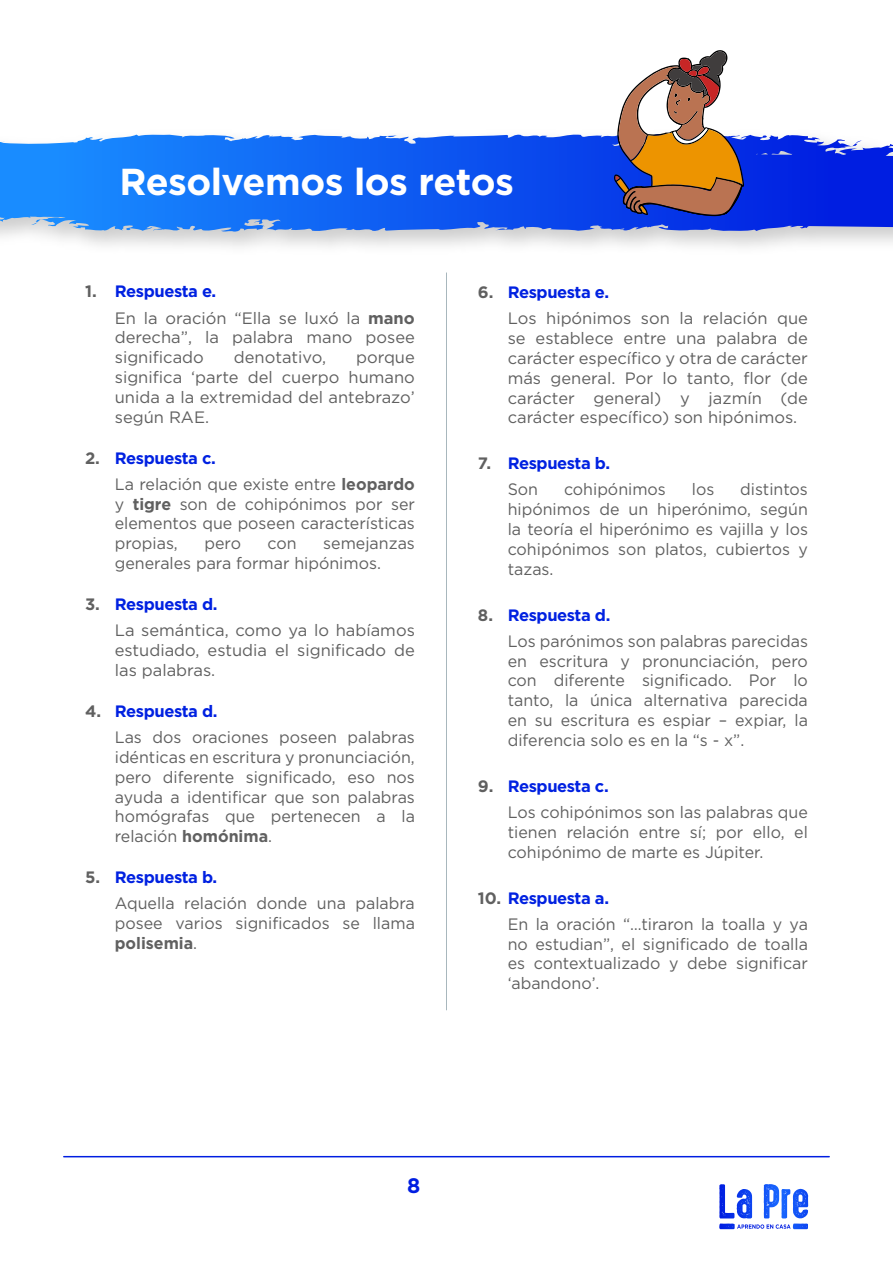
<style>
.page{position:relative;width:893px;height:1263px;background:#fff}
.page>*{position:absolute;margin:0;border:0;box-sizing:border-box;transform-origin:0 0}
.t1{font:700 37.5px "Gotham";letter-spacing:-.015em;color:#fff}
.t2{font:700 21px "Gotham Rounded";color:#001ee1}
.t3{font:16.5px/19.8px "Gotham";color:#606060}
.t4{font:700 16.5px/26.1px "Gotham";letter-spacing:-.025em;color:#0021e1}
.s1{font-weight:700}
.s2{font-weight:700;color:#0021e1}
.s3{color:#606060}
.s4{font-weight:400;color:#606060}
</style>
<div class="page">
<hr style="left:64px;top:1156px;width:765px;height:1px;background:#001ee1">
<svg style="left:737px;top:1224px;width:54px;height:5px"></svg>
<svg style="left:764px;top:1184px;width:15px;height:34px"></svg>
<img style="left:0;top:134px;width:893px;height:113px">
<svg style="left:0;top:134px;width:653px;height:88px;background:#1b6df5"></svg>
<hr style="left:446px;top:273px;width:1px;height:737px;background:#6e8791">
<svg style="left:614px;top:50px;width:130px;height:166px"></svg>
<h1 class="t1" style="left:119px;top:157px;width:396px">Resolvemos los retos</h1>
<p class="t3" style="left:115px;top:278px;width:302px;line-height:26.2px;text-indent:-30px"><span class="s1">1.</span> <span class="s2">Respuesta e.<br></span>En la oración “Ella se luxó la <span class="s1">mano</span></p>
<p class="t3" style="left:115px;top:327px;width:302px">derecha”, la palabra mano posee significado</p>
<p class="t3" style="left:234px;top:347px;width:94px">denotativo,</p>
<p class="t3" style="left:115px;top:347px;width:302px;text-align:justify;text-indent:241px">porque significa ‘parte del cuerpo humano unida a la extremidad del antebrazo’ según RAE.</p>
<p class="t3" style="left:115px;top:444px;width:302px;line-height:26.2px;text-indent:-30px"><span class="s1">2.</span> <span class="s2">Respuesta c.<br></span>La relación que existe entre <span class="s1">leopardo</span></p>
<p class="t3" style="left:115px;top:493px;width:302px;text-align:justify">y <span class="s1">tigre</span> son de cohipónimos por ser elementos que poseen características propias,</p>
<p class="t3" style="left:115px;top:533px;width:302px;text-indent:208px">semejanzas generales para formar hipónimos.</p>
<p class="t3" style="left:115px;top:591px;width:302px;line-height:26.2px;text-indent:-30px"><span class="s1">3.</span> <span class="s2">Respuesta d.<br></span>La semántica, como ya lo habíamos</p>
<p class="t3" style="left:115px;top:640px;width:302px">estudiado, estudia el significado de las palabras.</p>
<p class="t3" style="left:115px;top:698px;width:302px;line-height:26.2px;text-indent:-30px"><span class="s1">4.</span> <span class="s2">Respuesta d.<br></span>Las dos oraciones poseen palabras</p>
<p class="t3" style="left:115px;top:747px;width:302px;text-align:justify">idénticas en escritura y pronunciación, pero diferente significado, eso nos ayuda a identificar que son palabras homógrafas que pertenecen a la relación <span class="s1">homónima</span>.</p>
<p class="t3" style="left:115px;top:864px;width:302px;line-height:26.2px;text-indent:-30px"><span class="s1">5.</span> <span class="s2">Respuesta b.<br></span>Aquella relación donde una palabra</p>
<p class="t3" style="left:115px;top:913px;width:302px">posee varios significados se llama <span class="s1">polisemia</span>.</p>
<p class="t3" style="left:204px;top:533px;width:38px">pero</p>
<p class="t3" style="left:268px;top:533px;width:31px">con</p>
<p class="t3" style="left:508px;top:279px;width:302px;line-height:26.2px;text-indent:-30px"><span class="s1">6.</span> <span class="s2">Respuesta e.<br></span>Los hipónimos son la relación que</p>
<p class="t3" style="left:508px;top:328px;width:302px;text-align:justify">se establece entre una palabra de carácter específico y otra de carácter más general. Por lo tanto, flor (de carácter general) y jazmín (de carácter específico) son hipónimos.</p>
<p class="t4" style="left:508px;top:450px;width:104px;text-indent:-30px"><span class="s3">7.</span> Respuesta b.<br><span class="s4">Son</span></p>
<p class="t3" style="left:564px;top:479px;width:103px">cohipónimos</p>
<p class="t3" style="left:692px;top:479px;width:24px">los</p>
<p class="t3" style="left:508px;top:479px;width:302px;text-align:justify;text-indent:232px">distintos hipónimos de un hiperónimo, según la teoría el hiperónimo es vajilla y los cohipónimos son platos, cubiertos y tazas.</p>
<p class="t3" style="left:508px;top:601px;width:302px;line-height:26.2px;text-indent:-30px"><span class="s1">8.</span> <span class="s2">Respuesta d.<br></span>Los parónimos son palabras parecidas</p>
<p class="t3" style="left:508px;top:650px;width:302px;text-align:justify">en escritura y pronunciación, pero con diferente significado. Por lo tanto, la única alternativa parecida en su escritura es espiar – expiar, la diferencia solo es en la “s - x”.</p>
<p class="t3" style="left:508px;top:772px;width:302px;line-height:26.2px;text-indent:-30px"><span class="s1">9.</span> <span class="s2">Respuesta c.<br></span>Los cohipónimos son las palabras que</p>
<p class="t3" style="left:508px;top:822px;width:302px">tienen relación entre sí; por ello, el cohipónimo de marte es Júpiter.</p>
<p class="t3" style="left:508px;top:884px;width:302px;line-height:26.2px;text-indent:-30px"><span class="s1">10.</span> <span class="s2">Respuesta a.<br></span>En la oración “…tiraron la toalla y ya</p>
<p class="t3" style="left:508px;top:933px;width:302px;text-align:justify">no estudian”, el significado de toalla es contextualizado y debe significar ‘abandono’.</p>
<p class="t2" style="left:407px;top:1170px;width:15px">8</p>
</div>
